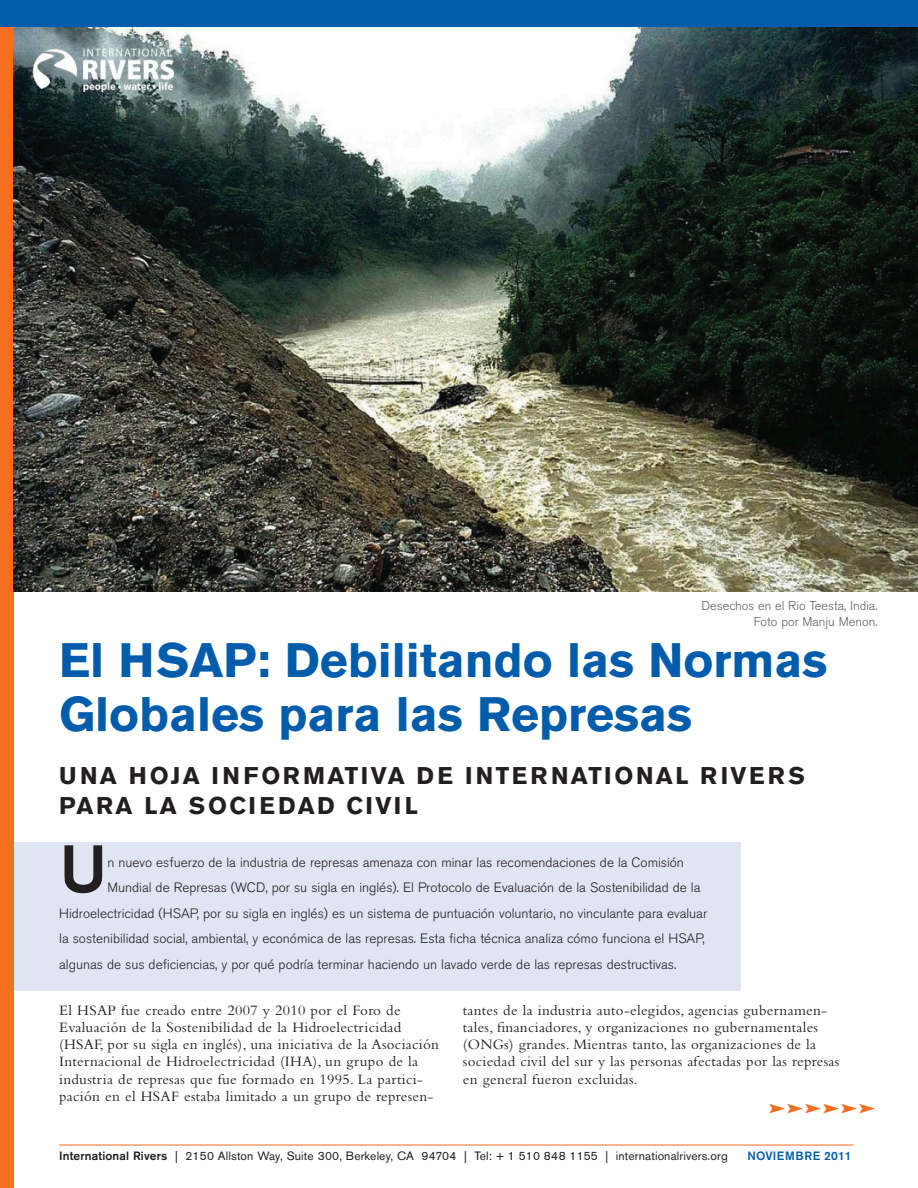
<style>
.page{position:relative;width:918px;height:1188px;background:#fff}
.page>*{position:absolute;margin:0;border:0;box-sizing:border-box;transform-origin:0 0}
.intro_text{font:500 66.15px "Akzidenz Grotesk BE";color:#231f20}
.headline_1{font:700 48px/54px "Akzidenz Grotesk BE";color:#015dab}
.headline_2{font:700 24px "Akzidenz Grotesk BE";letter-spacing:.1em;color:#231f20}
.t1{font:18px "Pointers";color:#f36e21}
.body{font:15px/17.2px "Bembo";letter-spacing:.02em;color:#231f20}
.intro_text-2{font:300 13.5px "Akzidenz Grotesk BE";color:#231f20}
.caption_1{font:300 12.75px/15.3px "Akzidenz Grotesk BE";color:#636366;text-align:right}
.closing_footer{font:12px "Akzidenz Grotesk BE";letter-spacing:.01em;color:#231f20}
.closing_footer-2{font:500 12px "Akzidenz Grotesk BE";letter-spacing:.025em;color:#015dab}
.s1{font-weight:500}
</style>
<div class="page">
<div style="left:0;top:842px;width:741px;height:148px;background:#e0e5f3"></div>
<div style="left:0;top:0;width:14px;height:1188px;background:#f36e21"></div>
<div style="left:0;top:0;width:918px;height:27px;background:#015dab"></div>
<hr style="left:59px;top:1145px;width:794px;height:1px;background:#f36e21">
<img style="left:14px;top:27px;width:904px;height:565px">
<p class="caption_1" style="left:701px;top:599px;width:178px">Desechos en el Rio Teesta, India.<br>Foto por Manju Menon.</p>
<p class="headline_1" style="left:59px;top:634px;width:770px">EL HSAP: DEBILITANDO LAS NORMAS<br>GLOBALES PARA LAS REPRESAS</p>
<p class="headline_2" style="left:59px;top:762px;width:40px">UNA</p>
<p class="headline_2" style="left:129px;top:762px;width:306px">HOJA IN FOR MATIVA DE</p>
<p class="headline_2" style="left:465px;top:762px;width:67px">INTERNA</p>
<p class="headline_2" style="left:588px;top:762px;width:180px">TIONAL RIVERS</p>
<p class="headline_2" style="left:59px;top:792px;width:19px">PARA</p>
<p class="headline_2" style="left:144px;top:792px;width:122px">LA SOCIEDAD</p>
<p class="headline_2" style="left:347px;top:792px;width:73px">CIVIL</p>
<p class="intro_text" style="left:59px;top:828px;width:50px">U</p>
<p class="intro_text-2" style="left:107px;top:854px;width:578px">n nuevo esfuerzo de la industria de represas amenaza con minar las recomendaciones de la Comisión</p>
<p class="intro_text-2" style="left:107px;top:880px;width:594px">Mundial de Represas (WCD, por su sigla en inglés). El Protocolo de Evaluación de la Sostenibilidad de la</p>
<p class="intro_text-2" style="left:59px;top:905px;width:650px">Hidroelectricidad (HSAP, por su sigla en inglés) es un sistema de puntuación voluntario, no vinculante para evaluar</p>
<p class="intro_text-2" style="left:59px;top:931px;width:647px">la sostenibilidad social, ambiental, y económica de las represas. Esta ficha técnica analiza cómo funciona el HSAP,</p>
<p class="intro_text-2" style="left:59px;top:956px;width:619px">algunas de sus deficiencias, y por qué podría terminar haciendo un lavado verde de las represas destructivas.</p>
<p class="body" style="left:59px;top:1001px;width:381px">El HSAP fue creado entre 2007 y 2010 por el Foro de Evaluación de la Sostenibilidad de la Hidroelectricidad (HSAF, por su sigla en inglés), una iniciativa de la Asociación Internacional de Hidroelectricidad (IHA), un grupo de la industria de represas que fue formado en 1995. La partici&shy;pación en el HSAF estaba limitado a un grupo de represen-</p>
<p class="body" style="left:463px;top:1001px;width:378px">tantes de la industria auto-elegidos, agencias gubernamen&shy;tales, financiadores, y organizaciones no gubernamentales (ONGs) grandes. Mientras tanto, las organizaciones de la sociedad civil del sur y las personas afectadas por las represas en general fueron excluidas.</p>
<p class="t1" style="left:770px;top:1100px;width:109px">dddddd</p>
<p class="closing_footer" style="left:59px;top:1149px;width:670px"><span class="s1">International Rivers</span> | 2150 Allston Way, Suite 300, Berkeley, CA 94704 | Tel: + 1 510 848 1155 | internationalrivers.org</p>
<p class="closing_footer-2" style="left:748px;top:1149px;width:105px">novi embre 2011</p>
</div>
